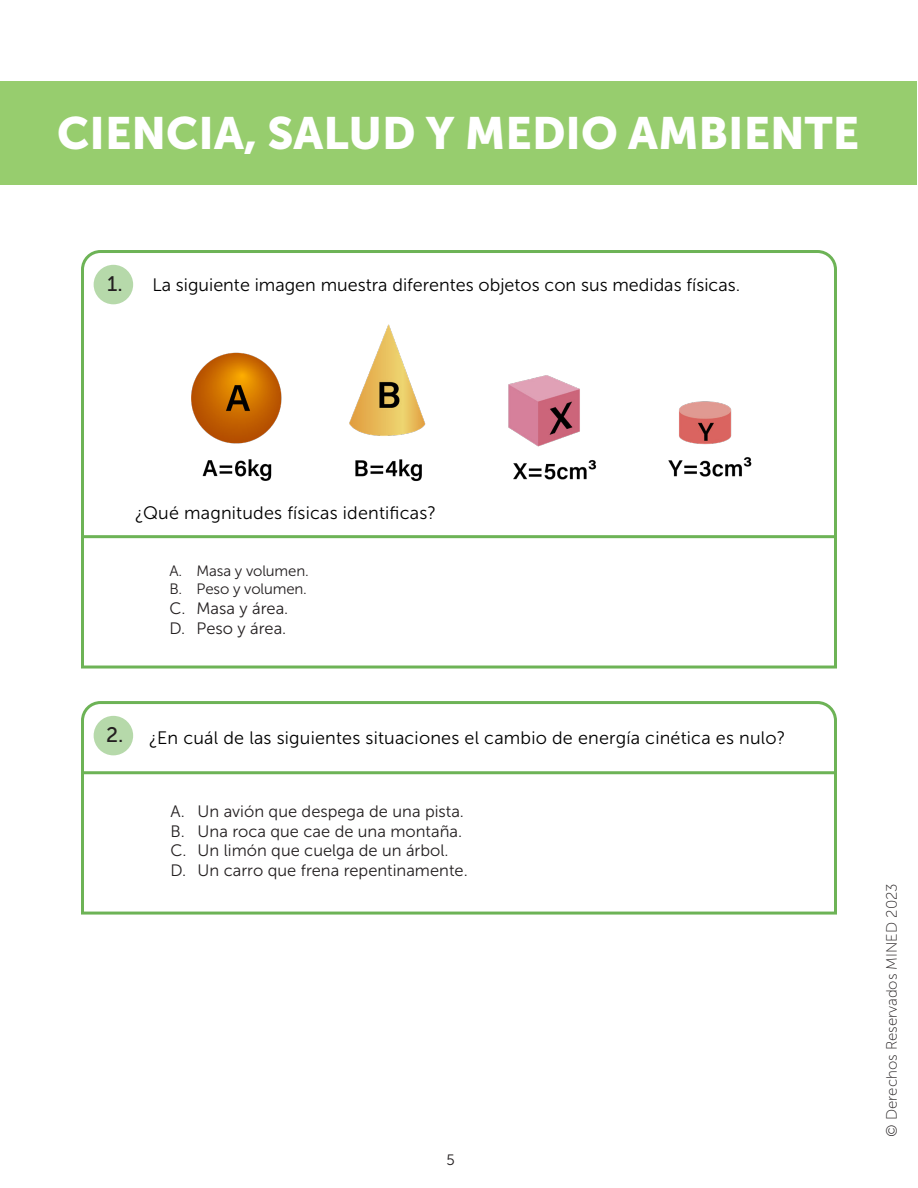
<style>
.page{position:relative;width:918px;height:1188px;background:#fff}
.page>*{position:absolute;margin:0;border:0;box-sizing:border-box;transform-origin:0 0}
.t1{font:45px "Museo Sans 900";color:#fff}
.t2{font:21px "Museo Sans 500";color:#231f20}
.t3{font:18px "Museo Sans 300";letter-spacing:.01em;color:#000001}
.t4{font:16.5px "Museo Sans 300";color:#231f20}
.t5{font:15px "Museo Sans 300";letter-spacing:-.01em;color:#231f20}
.t6{font:15px "Museo Sans 100";color:#231f20}
</style>
<div class="page">
<svg style="left:81px;top:250px;width:756px;height:419px"></svg>
<div style="left:94px;top:265px;width:39px;height:39px;background:#b6d9aa;border-radius:50%"></div>
<hr style="left:81px;top:535px;width:753px;height:3px;background:#6db356">
<svg style="left:81px;top:701px;width:756px;height:214px"></svg>
<div style="left:94px;top:716px;width:39px;height:39px;background:#b6d9aa;border-radius:50%"></div>
<hr style="left:81px;top:771px;width:753px;height:3px;background:#6db356">
<img style="left:191px;top:324px;width:564px;height:160px">
<div style="left:1px;top:81px;width:916px;height:103px;background:#97cd6e"></div>
<p class="t1" style="left:57px;top:108px;width:803px">CIENCIA, SALUD Y MEDIO AMBIENTE</p>
<p class="t2" style="left:107px;top:272px;width:17px">1.</p>
<p class="t3" style="left:152px;top:275px;width:589px">La siguiente imagen muestra diferentes objetos con sus medidas físicas.</p>
<p class="t3" style="left:135px;top:503px;width:303px">¿Qué magnitudes físicas identificas?</p>
<p class="t5" style="left:170px;top:563px;width:141px">A. Masa y volumen.</p>
<p class="t5" style="left:170px;top:581px;width:139px">B. Peso y volumen.</p>
<p class="t4" style="left:170px;top:600px;width:120px">C. Masa y área.</p>
<p class="t4" style="left:170px;top:619px;width:118px">D. Peso y área.</p>
<p class="t2" style="left:106px;top:723px;width:19px">2.</p>
<p class="t3" style="left:149px;top:729px;width:638px">¿En cuál de las siguientes situaciones el cambio de energía cinética es nulo?</p>
<p class="t4" style="left:171px;top:802px;width:295px">A. Un avión que despega de una pista.</p>
<p class="t4" style="left:171px;top:822px;width:293px">B. Una roca que cae de una montaña.</p>
<p class="t4" style="left:171px;top:842px;width:280px">C. Un limón que cuelga de un árbol.</p>
<p class="t4" style="left:171px;top:862px;width:299px">D. Un carro que frena repentinamente.</p>
<p class="t5" style="left:447px;top:1151px;width:10px">5</p>
<p class="t6" style="left:884px;top:1137px;width:255px;rotate:-90deg">© Derechos Reservados MINED 2023</p>
</div>
